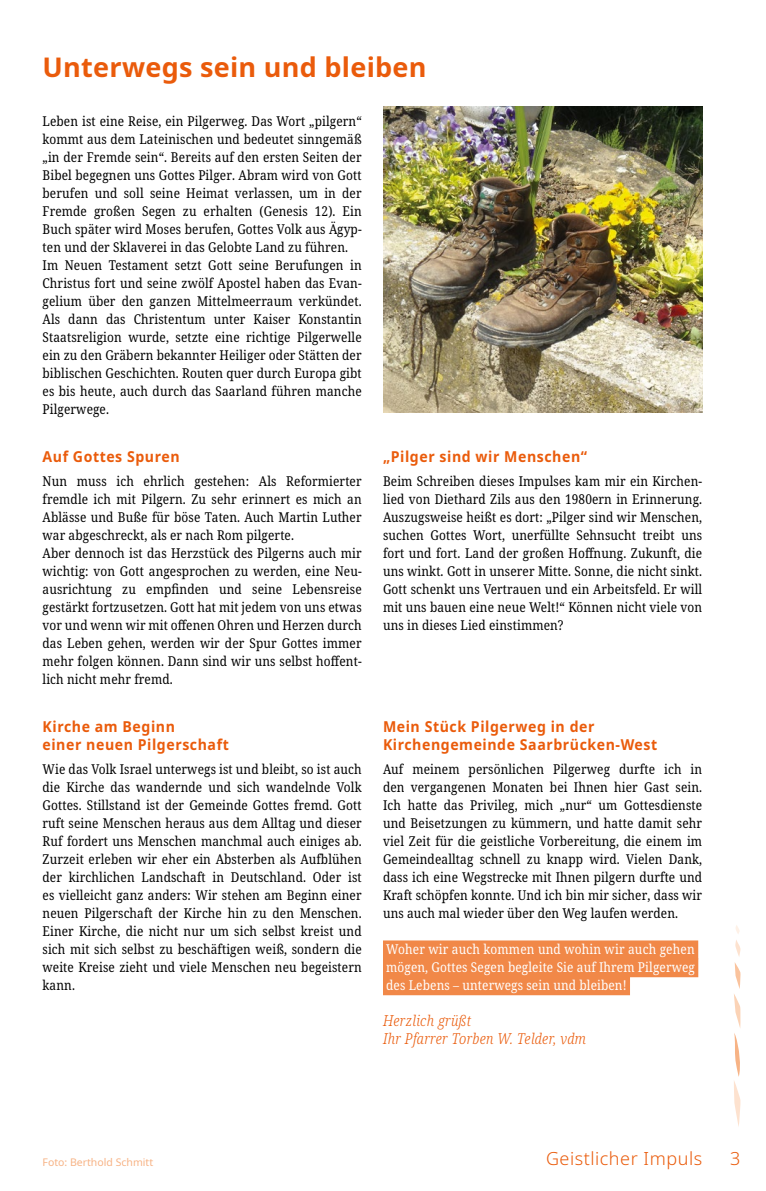
<style>
.page{position:relative;width:766px;height:1191px;background:#fff}
.page>*{position:absolute;margin:0;border:0;box-sizing:border-box;transform-origin:0 0}
.t1{font:700 27px "Noto Sans";letter-spacing:.01em;color:#ea5b0b}
.t2{font:300 18px "Noto Sans";letter-spacing:.03em;color:#ea5b0b}
.t3{font:700 15px/18px "Noto Sans";letter-spacing:.04em;color:#ea5b0b;scale:.94 1}
.t4{font:italic 300 15px/18px "Noto Serif";letter-spacing:.02em;color:#ea5b0b;scale:.88 1}
.t5{font:13.5px/18px "Noto Serif";letter-spacing:.01em;color:#000;text-align:justify;scale:.88 1}
.t6{font:13.5px/18px "Noto Serif";letter-spacing:.01em;color:#fff;text-align:justify;scale:.88 1}
.t7{font:10.5px "Noto Sans";color:#f7b385}
</style>
<div class="page">
<div style="left:383px;top:940px;width:315px;height:19px;background:#f18848"></div>
<div style="left:383px;top:958px;width:315px;height:19px;background:#f18848"></div>
<div style="left:383px;top:976px;width:247px;height:19px;background:#f18848"></div>
<img style="left:383px;top:106px;width:319px;height:306px">
<svg style="left:734px;top:925px;width:7px;height:202px"></svg>
<h1 class="t1" style="left:43px;top:48px;width:385px">Unterwegs sein und bleiben</h1>
<p class="t5" style="left:43px;top:113px;width:364px;text-align:left">Leben ist eine Reise, ein Pilgerweg. Das Wort „pilgern“ kommt aus dem Lateinischen und bedeutet sinngemäß „in der Fremde sein“. Bereits auf den ersten Seiten der Bibel begegnen uns Gottes Pilger. Abram wird von Gott berufen und soll seine Heimat verlassen, um in der Fremde großen Segen zu erhalten (Genesis 12). Ein Buch später wird Moses berufen, Gottes Volk aus Ägyp&shy;ten und der Sklaverei in das Gelobte Land zu führen.<br>Im Neuen Testament setzt Gott seine Berufungen in Christus fort und seine zwölf Apostel haben das Evan&shy;gelium über den ganzen Mittelmeerraum verkündet.<br>Als dann das Christentum unter Kaiser Konstantin Staatsreligion wurde, setzte eine richtige Pilgerwelle ein zu den Gräbern bekannter Heiliger oder Stätten der biblischen Geschichten. Routen quer durch Europa gibt es bis heute, auch durch das Saarland führen manche Pilgerwege.</p>
<p class="t3" style="left:43px;top:448px;width:147px">Auf Gottes Spuren</p>
<p class="t5" style="left:43px;top:473px;width:364px;text-align:left">Nun muss ich ehrlich gestehen: Als Reformierter fremdle ich mit Pilgern. Zu sehr erinnert es mich an Ablässe und Buße für böse Taten. Auch Martin Luther war abgeschreckt, als er nach Rom pilgerte.<br>Aber dennoch ist das Herzstück des Pilgerns auch mir wichtig: von Gott angesprochen zu werden, eine Neu&shy;ausrichtung zu empfinden und seine Lebensreise gestärkt fortzusetzen. Gott hat mit jedem von uns etwas vor und wenn wir mit offenen Ohren und Herzen durch das Leben gehen, werden wir der Spur Gottes immer mehr folgen können. Dann sind wir uns selbst hoffent&shy;lich nicht mehr fremd.</p>
<p class="t3" style="left:43px;top:718px;width:199px">Kirche am Beginn<br>einer neuen Pilgerschaft</p>
<p class="t5" style="left:43px;top:761px;width:364px">Wie das Volk Israel unterwegs ist und bleibt, so ist auch die Kirche das wandernde und sich wandelnde Volk Gottes. Stillstand ist der Gemeinde Gottes fremd. Gott ruft seine Menschen heraus aus dem Alltag und dieser Ruf fordert uns Menschen manchmal auch einiges ab.<br>Zurzeit erleben wir eher ein Absterben als Aufblühen der kirchlichen Landschaft in Deutschland. Oder ist es vielleicht ganz anders: Wir stehen am Beginn einer neuen Pilgerschaft der Kirche hin zu den Menschen.<br>Einer Kirche, die nicht nur um sich selbst kreist und sich mit sich selbst zu beschäftigen weiß, sondern die weite Kreise zieht und viele Menschen neu begeistern kann.</p>
<p class="t3" style="left:383px;top:448px;width:219px">„Pilger sind wir Menschen“</p>
<p class="t5" style="left:383px;top:473px;width:364px">Beim Schreiben dieses Impulses kam mir ein Kirchen&shy;lied von Diethard Zils aus den 1980ern in Erinnerung.<br>Auszugsweise heißt es dort: „Pilger sind wir Menschen, suchen Gottes Wort, unerfüllte Sehnsucht treibt uns fort und fort. Land der großen Hoffnung. Zukunft, die uns winkt. Gott in unserer Mitte. Sonne, die nicht sinkt.<br>Gott schenkt uns Vertrauen und ein Arbeitsfeld. Er will mit uns bauen eine neue Welt!“ Können nicht viele von uns in dieses Lied einstimmen?</p>
<p class="t3" style="left:383px;top:718px;width:293px">Mein Stück Pilgerweg in der<br>Kirchengemeinde Saarbrücken-West</p>
<p class="t5" style="left:383px;top:761px;width:364px">Auf meinem persönlichen Pilgerweg durfte ich in den vergangenen Monaten bei Ihnen hier Gast sein.<br>Ich hatte das Privileg, mich „nur“ um Gottesdienste und Beisetzungen zu kümmern, und hatte damit sehr viel Zeit für die geistliche Vorbereitung, die einem im Gemeindealltag schnell zu knapp wird. Vielen Dank, dass ich eine Wegstrecke mit Ihnen pilgern durfte und Kraft schöpfen konnte. Und ich bin mir sicher, dass wir uns auch mal wieder über den Weg laufen werden.</p>
<p class="t6" style="left:386px;top:941px;width:352px">Woher wir auch kommen und wohin wir auch gehen mögen, Gottes Segen begleite Sie auf Ihrem Pilgerweg des Lebens – unterwegs sein und bleiben!</p>
<p class="t4" style="left:383px;top:1012px;width:232px">Herzlich grüßt<br>Ihr Pfarrer Torben W. Telder, vdm</p>
<p class="t7" style="left:43px;top:1154px;width:112px">Foto: Berthold Schmitt</p>
<h2 class="t2" style="left:546px;top:1146px;width:158px">Geistlicher Impuls</h2>
<h2 class="t2" style="left:730px;top:1146px;width:12px">3</h2>
</div>
